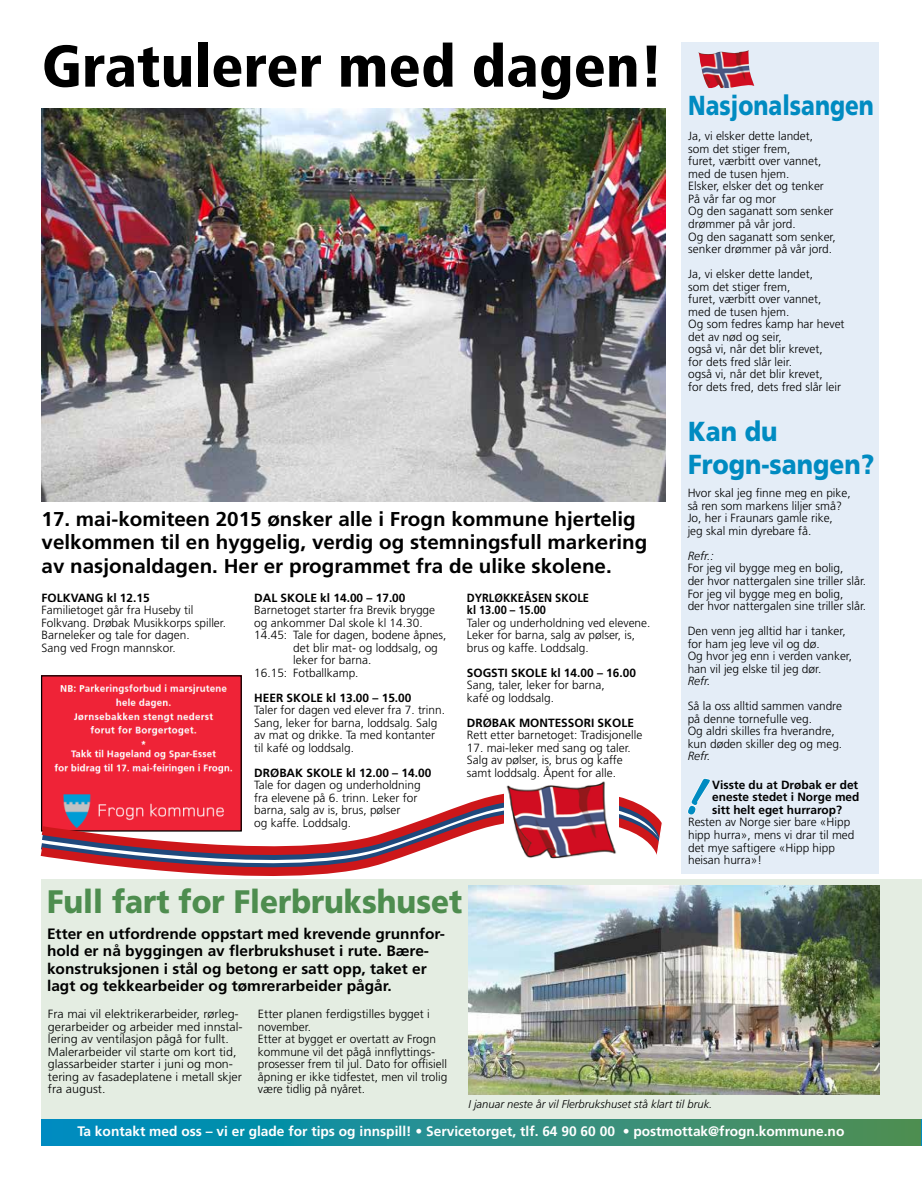
<style>
.page{position:relative;width:922px;height:1188px;background:#fff}
.page>*{position:absolute;margin:0;border:0;box-sizing:border-box;transform-origin:0 0}
.t1{font:900 condensed 58.75px "Frutiger";color:#000}
.t2{font:51px "Brush Script";color:#008bc1;scale:1.21 1}
.t3{font:900 32.5px "Frutiger";color:#4e8d4f;scale:.91 1}
.t4{font:900 27.5px/32.5px "Frutiger";color:#008bc1;scale:.89 1}
.t5{font:900 27.5px "Frutiger";color:#008bc1;scale:.82 1}
.t6{font:700 20px/23.8px "Frutiger";color:#000}
.t7{font:700 15px/17.5px "Frutiger";color:#000}
.t8{font:700 13.75px "Frutiger";color:#fff}
.t9{font:300 11.88px/12.5px "Frutiger";color:#000}
.t10{font:300 11.88px/12.5px "Frutiger";color:#000;scale:1.05 1}
.t11{font:700 11.88px/12.5px "Frutiger";color:#000;text-align:justify}
.t12{font:700 11.88px/12.5px "Frutiger";color:#000;scale:.93 1}
.t13{font:italic 300 11.88px "Frutiger";color:#000}
.t14{font:italic 300 11.25px "Frutiger";color:#000}
</style>
<div class="page">
<img style="left:43px;top:677px;width:197px;height:112px">
<div style="left:41px;top:675px;width:201px;height:156px;border:1px solid #000"></div>
<div style="left:681px;top:42px;width:198px;height:831px;background:#e4edf7"></div>
<div style="left:42px;top:879px;width:879px;height:240px;background:#e4ede2"></div>
<div style="left:42px;top:1119px;width:879px;height:26px;background:linear-gradient(to right,#008ec4,#579052)"></div>
<svg style="left:921px;top:1119px;width:1px;height:26px"></svg>
<img style="left:42px;top:108px;width:623px;height:393px">
<img style="left:468px;top:885px;width:411px;height:209px">
<svg style="left:687px;top:778px;width:24px;height:37px"></svg>
<svg style="left:41px;top:869px;width:632px;height:21px"></svg>
<svg style="left:40px;top:789px;width:614px;height:80px"></svg>
<svg style="left:654px;top:814px;width:8px;height:41px"></svg>
<img style="left:504px;top:781px;width:114px;height:86px">
<img style="left:698px;top:50px;width:56px;height:38px">
<h1 class="t1" style="left:42px;top:31px;width:623px">Gratulerer med dagen!</h1>
<h3 class="t6" style="left:42px;top:507px;width:607px">17. mai-komiteen 2015 ønsker alle i Frogn kommune hjertelig velkommen til en hyggelig, verdig og stemningsfull markering av nasjonaldagen. Her er programmet fra de ulike skolene.</h3>
<p class="t11" style="left:42px;top:591px;width:110px">FOLKVANG kl 12.15</p>
<p class="t9" style="left:42px;top:603px;width:186px">Familietoget går fra Huseby til<br>Folkvang. Drøbak Musikkorps spiller.<br>Barneleker og tale for dagen.<br>Sang ved Frogn mannskor.</p>
<p class="t12" style="left:466px;top:591px;width:133px">DYRLØKKEÅSEN SKOLE kl 13.00 – 15.00</p>
<p class="t9" style="left:466px;top:616px;width:185px">Taler og underholdning ved elevene.<br>Leker for barna, salg av pølser, is, brus og kaffe. Loddsalg.</p>
<p class="t11" style="left:466px;top:666px;width:170px">SOGSTI SKOLE kl 14.00 – 16.00</p>
<p class="t9" style="left:466px;top:678px;width:139px">Sang, taler, leker for barna, kafé og loddsalg.</p>
<p class="t11" style="left:466px;top:716px;width:168px">DRØBAK MONTESSORI SKOLE</p>
<p class="t9" style="left:466px;top:728px;width:177px">Rett etter barnetoget: Tradisjonelle</p>
<p class="t9" style="left:466px;top:741px;width:165px">17. mai-leker med sang og taler.<br>Salg av pølser, is, brus og kaffe samt loddsalg. Åpent for alle.</p>
<p class="t11" style="left:254px;top:591px;width:153px">DAL SKOLE kl 14.00 – 17.00</p>
<p class="t9" style="left:254px;top:603px;width:182px">Barnetoget starter fra Brevik brygge</p>
<p class="t9" style="left:254px;top:616px;width:170px">og ankommer Dal skole kl 14.30.</p>
<p class="t9" style="left:254px;top:628px;width:194px">14.45: Tale for dagen, bodene åpnes,</p>
<p class="t9" style="left:293px;top:641px;width:146px">det blir mat- og loddsalg, og</p>
<p class="t9" style="left:293px;top:653px;width:80px">leker for barna.</p>
<p class="t9" style="left:254px;top:666px;width:106px">16.15: Fotballkamp.</p>
<p class="t11" style="left:254px;top:691px;width:159px">HEER SKOLE kl 13.00 – 15.00</p>
<p class="t9" style="left:254px;top:704px;width:192px">Taler for dagen ved elever fra 7. trinn.<br>Sang, leker for barna, loddsalg. Salg av mat og drikke. Ta med kontanter til kafé og loddsalg.</p>
<p class="t11" style="left:254px;top:766px;width:178px">DRØBAK SKOLE kl 12.00 – 14.00</p>
<p class="t9" style="left:254px;top:779px;width:168px">Tale for dagen og underholdning fra elevene på 6. trinn. Leker for barna, salg av is, brus, pølser<br>og kaffe. Loddsalg.</p>
<h3 class="t3" style="left:47px;top:881px;width:458px">Full fart for Flerbrukshuset</h3>
<p class="t7" style="left:47px;top:924px;width:399px">Etter en utfordrende oppstart med krevende grunnfor&shy;hold er nå byggingen av flerbrukshuset i rute. Bære&shy;konstruksjonen i stål og betong er satt opp, taket er lagt og tekkearbeider og tømrerarbeider pågår.</p>
<p class="t10" style="left:48px;top:1007px;width:187px">Fra mai vil elektrikerarbeider, rørleg&shy;gerarbeider og arbeider med innstal&shy;lering av ventilasjon pågå for fullt.<br>Malerarbeider vil starte om kort tid, glassarbeider starter i juni og mon&shy;tering av fasadeplatene i metall skjer fra august.</p>
<p class="t10" style="left:258px;top:1007px;width:182px">Etter planen ferdigstilles bygget i november.<br>Etter at bygget er overtatt av Frogn kommune vil det pågå innflyttings&shy;prosesser frem til jul. Dato for offisiell åpning er ikke tidfestet, men vil trolig være tidlig på nyåret.</p>
<h3 class="t5" style="left:688px;top:89px;width:228px">Nasjonalsangen</h3>
<p class="t9" style="left:688px;top:130px;width:149px">Ja, vi elsker dette landet, som det stiger frem,<br>furet, værbitt over vannet, med de tusen hjem.<br>Elsker, elsker det og tenker<br>På vår far og mor<br>Og den saganatt som senker drømmer på vår jord.<br>Og den saganatt som senker, senker drømmer på vår jord.</p>
<p class="t9" style="left:688px;top:268px;width:158px">Ja, vi elsker dette landet,<br>som det stiger frem,<br>furet, værbitt over vannet, med de tusen hjem.<br>Og som fedres kamp har hevet det av nød og seir,<br>også vi, når det blir krevet,<br>for dets fred slår leir.<br>også vi, når det blir krevet,<br>for dets fred, dets fred slår leir</p>
<h3 class="t4" style="left:688px;top:415px;width:210px">Kan du<br>Frogn-sangen?</h3>
<p class="t9" style="left:687px;top:487px;width:164px">Hvor skal jeg finne meg en pike, så ren som markens liljer små?<br>Jo, her i Fraunars gamle rike, jeg skal min dyrebare få.</p>
<p class="t13" style="left:687px;top:549px;width:27px">Refr.:</p>
<p class="t9" style="left:687px;top:562px;width:180px">For jeg vil bygge meg en bolig,<br>der hvor nattergalen sine triller slår.<br>For jeg vil bygge meg en bolig,<br>der hvor nattergalen sine triller slår.</p>
<p class="t9" style="left:687px;top:624px;width:166px">Den venn jeg alltid har i tanker, for ham jeg leve vil og dø.<br>Og hvor jeg enn i verden vanker, han vil jeg elske til jeg dør.</p>
<p class="t13" style="left:687px;top:674px;width:24px">Refr.</p>
<p class="t9" style="left:687px;top:699px;width:156px">Så la oss alltid sammen vandre på denne tornefulle veg.<br>Og aldri skilles fra hverandre, kun døden skiller deg og meg.</p>
<p class="t13" style="left:687px;top:749px;width:24px">Refr.</p>
<h2 class="t2" style="left:683px;top:768px;width:21px">!</h2>
<p class="t11" style="left:712px;top:778px;width:149px">Visste du at Drøbak er det eneste stedet i Norge med sitt helt eget hurrarop?</p>
<p class="t9" style="left:688px;top:816px;width:168px">Resten av Norge sier bare «Hipp hipp hurra», mens vi drar til med det mye saftigere «Hipp hipp heisan hurra»!</p>
<p class="t14" style="left:468px;top:1097px;width:245px">I januar neste år vil Flerbrukshuset stå klart til bruk.</p>
<p class="t8" style="left:77px;top:1122px;width:768px">Ta kontakt med oss – vi er glade for tips og innspill! • Servicetorget, tlf. 64 90 60 00 • postmottak@frogn.kommune.no</p>
</div>
